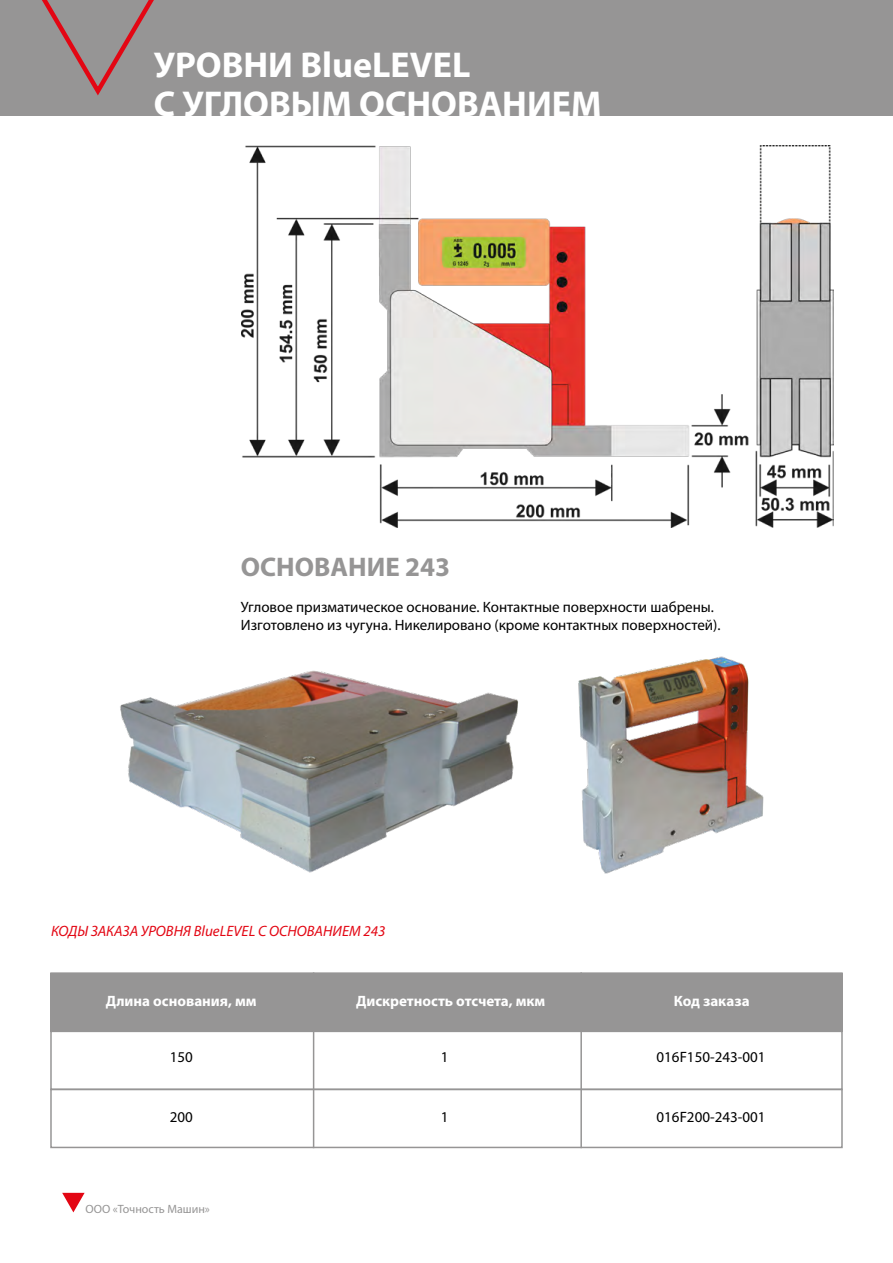
<style>
.page{position:relative;width:893px;height:1263px;background:#fff}
.page>*{position:absolute;margin:0;border:0;box-sizing:border-box;transform-origin:0 0}
.t1{font:700 36px/39px "Myriad Pro";color:#fff}
.t2{font:700 27px "Myriad Pro";color:#969595}
.t3{font:15px/18px "Myriad Pro";color:#000}
.t4{font:700 15px "Myriad Pro";color:#fff}
.t5{font:italic 15px "Myriad Pro";color:#e30613}
.t6{font:12px "Myriad Pro";color:#969595}
</style>
<div class="page">
<svg style="left:62px;top:1193px;width:23px;height:19px"></svg>
<img style="left:241px;top:146px;width:593px;height:381px">
<img style="left:578px;top:656px;width:186px;height:218px">
<img style="left:120px;top:670px;width:398px;height:203px">
<div style="left:50px;top:1030px;width:793px;height:60px;border:2px solid #969595"></div>
<div style="left:50px;top:1088px;width:793px;height:60px;border:2px solid #969595"></div>
<hr style="left:313px;top:972px;width:1px;height:176px;background:#969595">
<hr style="left:580px;top:972px;width:2px;height:176px;background:#969595">
<div style="left:50px;top:973px;width:793px;height:58px;background:#969595"></div>
<div style="left:0;top:0;width:893px;height:116px;background:#969595"></div>
<svg style="left:42px;top:0;width:112px;height:96px"></svg>
<h1 class="t1" style="left:154px;top:44px;width:449px">УРОВНИ BlueLEVEL<br>С УГЛОВЫМ ОСНОВАНИЕМ</h1>
<h2 class="t2" style="left:241px;top:549px;width:211px">ОСНОВАНИЕ 243</h2>
<p class="t3" style="left:241px;top:598px;width:481px">Угловое призматическое основание. Контактные поверхности шабрены.<br>Изготовлено из чугуна. Никелировано (кроме контактных поверхностей).</p>
<p class="t5" style="left:51px;top:922px;width:336px">КОДЫ ЗАКАЗА УРОВНЯ BlueLEVEL С ОСНОВАНИЕМ 243</p>
<p class="t4" style="left:106px;top:991px;width:152px">Длина основания, мм</p>
<p class="t4" style="left:356px;top:991px;width:191px">Дискретность отсчета, мкм</p>
<p class="t4" style="left:674px;top:991px;width:77px">Код заказа</p>
<p class="t3" style="left:170px;top:1047px;width:25px">150</p>
<p class="t3" style="left:170px;top:1107px;width:25px">200</p>
<p class="t6" style="left:85px;top:1201px;width:126px">ООО «Точность Машин»</p>
<p class="t3" style="left:441px;top:1047px;width:9px">1</p>
<p class="t3" style="left:441px;top:1107px;width:9px">1</p>
<p class="t3" style="left:657px;top:1047px;width:110px">016F150-243-001</p>
<p class="t3" style="left:657px;top:1107px;width:110px">016F200-243-001</p>
</div>
